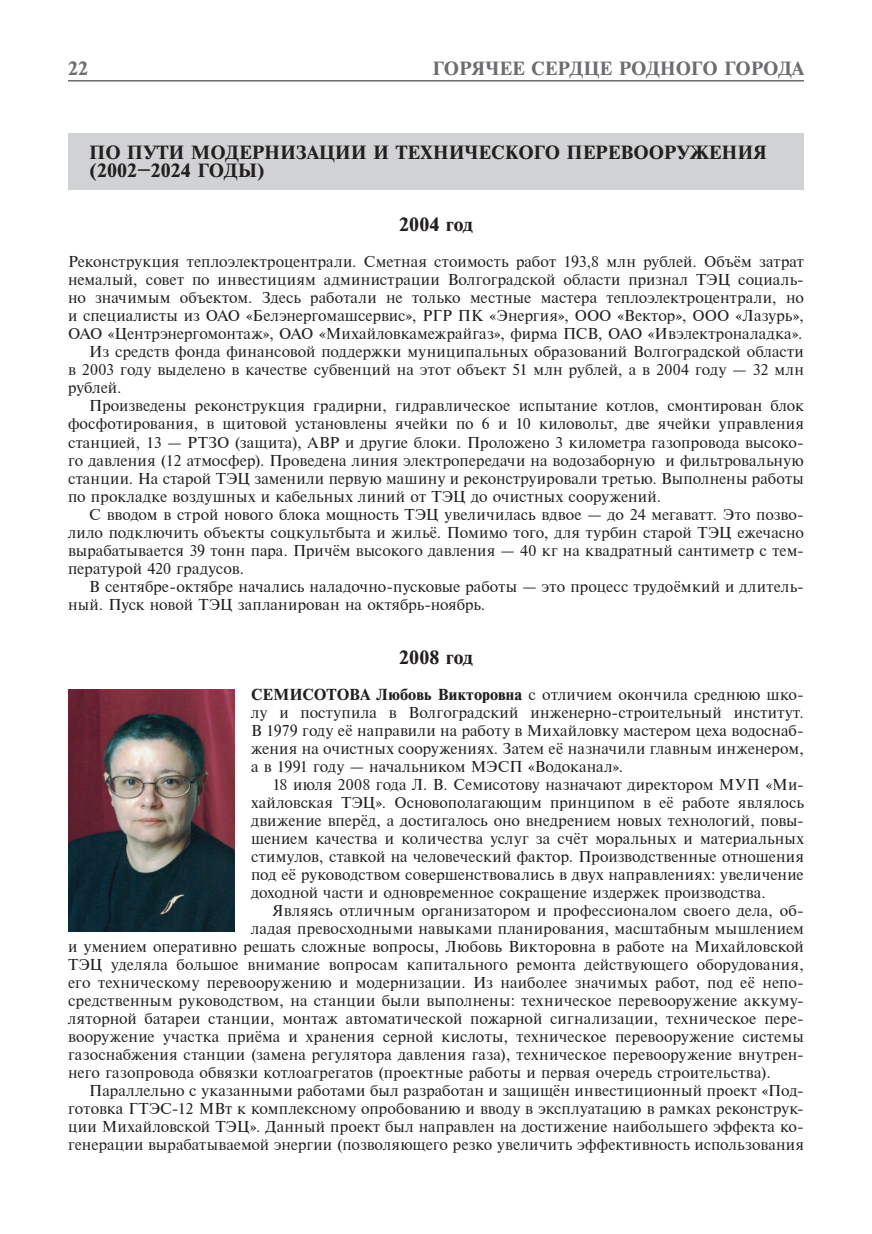
<style>
.page{position:relative;width:872px;height:1234px;background:#fff}
.page>*{position:absolute;margin:0;border:0;box-sizing:border-box;transform-origin:0 0}
.t1{font:700 18px/18px "Times ET";color:#231f20}
.t2{font:700 18px "Times ET";color:#6c6d70}
.t3{font:15px/18px "Times ET";letter-spacing:.01em;color:#231f20;text-align:justify}
.s1{font-weight:700}
</style>
<div class="page">
<hr style="left:68px;top:80px;width:736px;height:1px;background:#231f20">
<div style="left:68px;top:133px;width:736px;height:56px;background:#d1d2d4"></div>
<img style="left:68px;top:689px;width:166px;height:242px">
<p class="t2" style="left:68px;top:57px;width:22px">22</p>
<p class="t2" style="left:432px;top:57px;width:373px">ГОРЯЧЕЕ СЕРДЦЕ РОДНОГО ГОРОДА</p>
<p class="t1" style="left:89px;top:144px;width:679px">ПО ПУТИ МОДЕРНИЗАЦИИ И ТЕХНИЧЕСКОГО ПЕРЕВООРУЖЕНИЯ (2002–2024 ГОДЫ)</p>
<p class="t1" style="left:399px;top:216px;width:75px">2004 год</p>
<p class="t3" style="left:68px;top:253px;width:737px">Реконструкция теплоэлектроцентрали. Сметная стоимость работ 193,8 млн рублей. Объём затрат</p>
<p class="t3" style="left:68px;top:271px;width:737px">немалый, совет по инвестициям администрации Волгоградской области признал ТЭЦ социаль-</p>
<p class="t3" style="left:68px;top:289px;width:737px">но значимым объектом. Здесь работали не только местные мастера теплоэлектроцентрали, но</p>
<p class="t3" style="left:68px;top:307px;width:737px">и специалисты из ОАО «Белэнергомашсервис», РГР ПК «Энергия», ООО «Вектор», ООО «Лазурь»,</p>
<p class="t3" style="left:68px;top:325px;width:736px">ОАО «Центрэнергомонтаж», ОАО «Михайловкамежрайгаз», фирма ПСВ, ОАО «Ивэлектроналадка».</p>
<p class="t3" style="left:89px;top:343px;width:716px">Из средств фонда финансовой поддержки муниципальных образований Волгоградской области</p>
<p class="t3" style="left:68px;top:361px;width:737px">в 2003 году выделено в качестве субвенций на этот объект 51 млн рублей, а в 2004 году — 32 млн</p>
<p class="t3" style="left:68px;top:379px;width:55px">рублей.</p>
<p class="t3" style="left:89px;top:397px;width:716px">Произведены реконструкция градирни, гидравлическое испытание котлов, смонтирован блок</p>
<p class="t3" style="left:68px;top:415px;width:737px">фосфотирования, в щитовой установлены ячейки по 6 и 10 киловольт, две ячейки управления</p>
<p class="t3" style="left:68px;top:433px;width:737px">станцией, 13 — РТЗО (защита), АВР и другие блоки. Проложено 3 километра газопровода высоко-</p>
<p class="t3" style="left:68px;top:451px;width:737px">го давления (12 атмосфер). Проведена линия электропередачи на водозаборную и фильтровальную</p>
<p class="t3" style="left:68px;top:469px;width:737px">станции. На старой ТЭЦ заменили первую машину и реконструировали третью. Выполнены работы</p>
<p class="t3" style="left:68px;top:487px;width:594px">по прокладке воздушных и кабельных линий от ТЭЦ до очистных сооружений.</p>
<p class="t3" style="left:89px;top:505px;width:716px">С вводом в строй нового блока мощность ТЭЦ увеличилась вдвое — до 24 мегаватт. Это позво-</p>
<p class="t3" style="left:68px;top:523px;width:737px">лило подключить объекты соцкультбыта и жильё. Помимо того, для турбин старой ТЭЦ ежечасно</p>
<p class="t3" style="left:68px;top:541px;width:737px">вырабатывается 39 тонн пара. Причём высокого давления — 40 кг на квадратный сантиметр с тем-</p>
<p class="t3" style="left:68px;top:559px;width:177px">пературой 420 градусов.</p>
<p class="t3" style="left:89px;top:577px;width:716px">В сентябре-октябре начались наладочно-пусковые работы — это процесс трудоёмкий и длитель-</p>
<p class="t3" style="left:68px;top:595px;width:419px">ный. Пуск новой ТЭЦ запланирован на октябрь-ноябрь.</p>
<p class="t1" style="left:399px;top:648px;width:75px">2008 год</p>
<p class="t3" style="left:251px;top:685px;width:554px"><span class="s1">СЕМИСОТОВА Любовь Викторовна</span> с отличием окончила среднюю шко&shy;лу и поступила в Волгоградский инженерно-строительный институт.<br>В 1979 году её направили на работу в Михайловку мастером цеха водоснаб&shy;жения на очистных сооружениях. Затем её назначили главным инженером, а в 1991 году — начальником МЭСП «Водоканал».</p>
<p class="t3" style="left:251px;top:775px;width:554px;text-indent:21px">18 июля 2008 года Л. В. Семисотову назначают директором МУП «Ми&shy;хайловская ТЭЦ». Основополагающим принципом в её работе являлось движение вперёд, а достигалось оно внедрением новых технологий, повы&shy;шением качества и количества услуг за счёт моральных и материальных стимулов, ставкой на человеческий фактор. Производственные отношения под её руководством совершенствовались в двух направлениях: увеличение доходной части и одновременное сокращение издержек производства.</p>
<p class="t3" style="left:272px;top:901px;width:533px">Являясь отличным организатором и профессионалом своего дела, об-</p>
<p class="t3" style="left:251px;top:919px;width:554px">ладая превосходными навыками планирования, масштабным мышлением</p>
<p class="t3" style="left:68px;top:937px;width:737px">и умением оперативно решать сложные вопросы, Любовь Викторовна в работе на Михайловской</p>
<p class="t3" style="left:68px;top:955px;width:737px">ТЭЦ уделяла большое внимание вопросам капитального ремонта действующего оборудования,</p>
<p class="t3" style="left:68px;top:973px;width:737px">его техническому перевооружению и модернизации. Из наиболее значимых работ, под её непо-</p>
<p class="t3" style="left:68px;top:991px;width:737px">средственным руководством, на станции были выполнены: техническое перевооружение аккуму-</p>
<p class="t3" style="left:68px;top:1009px;width:737px">ляторной батареи станции, монтаж автоматической пожарной сигнализации, техническое пере-</p>
<p class="t3" style="left:68px;top:1027px;width:737px">вооружение участка приёма и хранения серной кислоты, техническое перевооружение системы</p>
<p class="t3" style="left:68px;top:1045px;width:737px">газоснабжения станции (замена регулятора давления газа), техническое перевооружение внутрен-</p>
<p class="t3" style="left:68px;top:1063px;width:704px">него газопровода обвязки котлоагрегатов (проектные работы и первая очередь строительства).</p>
<p class="t3" style="left:89px;top:1081px;width:716px">Параллельно с указанными работами был разработан и защищён инвестиционный проект «Под-</p>
<p class="t3" style="left:68px;top:1099px;width:737px">готовка ГТЭС-12 МВт к комплексному опробованию и вводу в эксплуатацию в рамках реконструк-</p>
<p class="t3" style="left:68px;top:1117px;width:737px">ции Михайловской ТЭЦ». Данный проект был направлен на достижение наибольшего эффекта ко-</p>
<p class="t3" style="left:68px;top:1135px;width:737px">генерации вырабатываемой энергии (позволяющего резко увеличить эффективность использования</p>
</div>
